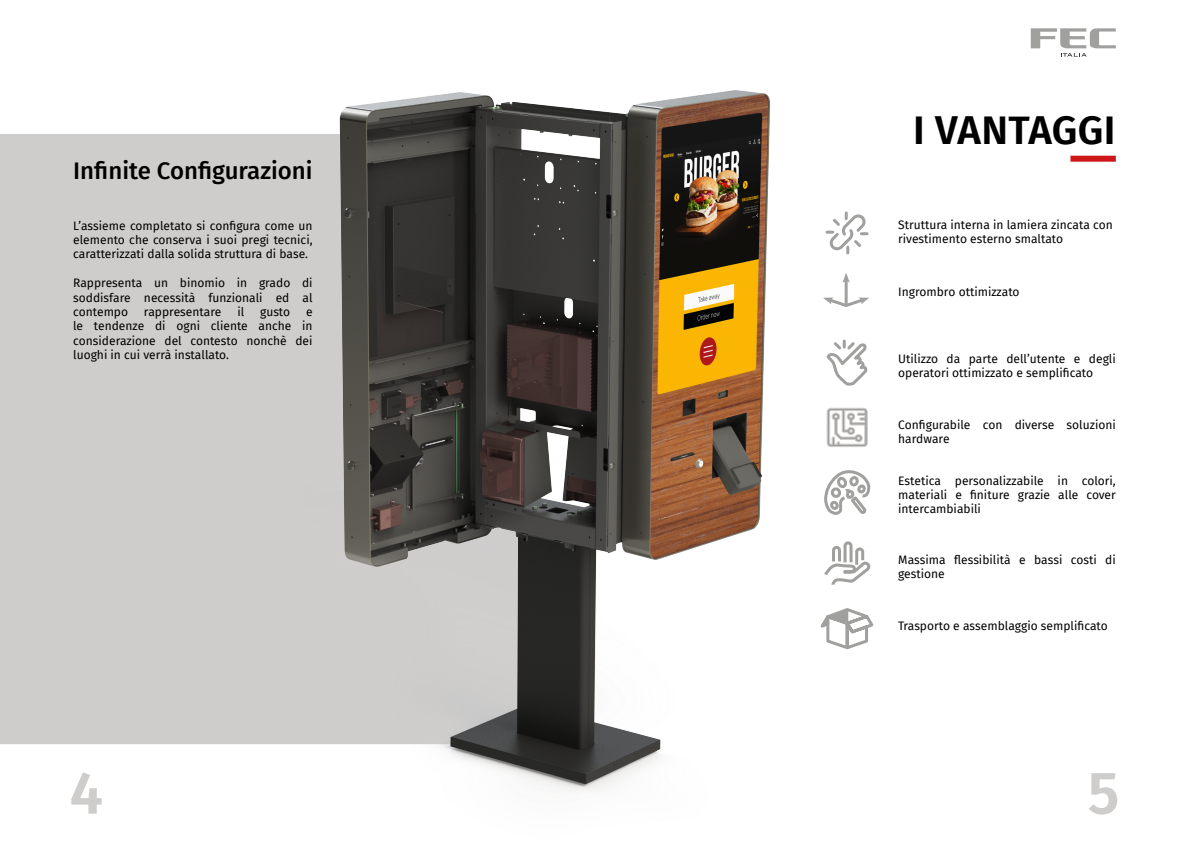
<style>
.page{position:relative;width:1191px;height:842px;background:#fff}
.page>*{position:absolute;margin:0;border:0;box-sizing:border-box;transform-origin:0 0}
.t1{font:600 60px "Fira Sans";color:#cfcdcb}
.t2{font:600 40px "Fira Sans";letter-spacing:.01em;color:#000}
.t3{font:500 24px "Fira Sans";color:#000}
.t4{font:12px/14.4px "Fira Sans";color:#000;text-align:justify}
</style>
<div class="page">
<div style="left:0;top:134px;width:305px;height:610px;background:#cfcdcb"></div>
<div style="left:1070px;top:156px;width:45px;height:6px;background:#cd1719"></div>
<svg style="left:1030px;top:28px;width:85px;height:29px"></svg>
<svg style="left:826px;top:339px;width:42px;height:47px"></svg>
<svg style="left:824px;top:541px;width:47px;height:44px"></svg>
<svg style="left:827px;top:408px;width:40px;height:39px"></svg>
<svg style="left:823px;top:296px;width:46px;height:11px"></svg>
<hr style="left:844px;top:279px;width:3px;height:27px;background:#a0a09f">
<svg style="left:842px;top:273px;width:7px;height:10px"></svg>
<svg style="left:825px;top:211px;width:44px;height:44px"></svg>
<svg style="left:824px;top:470px;width:47px;height:45px"></svg>
<svg style="left:820px;top:608px;width:54px;height:42px"></svg>
<img style="left:305px;top:90px;width:466px;height:701px">
<h3 class="t3" style="left:73px;top:151px;width:241px">Infinite Configurazioni</h3>
<p class="t4" style="left:73px;top:218px;width:241px">L’assieme completato si configura come un elemento che conserva i suoi pregi tecnici, caratterizzati dalla solida struttura di base.</p>
<p class="t4" style="left:73px;top:275px;width:241px">Rappresenta un binomio in grado di soddisfare necessità funzionali ed al contempo</p>
<p class="t4" style="left:144px;top:304px;width:79px">rappresentare</p>
<p class="t4" style="left:237px;top:304px;width:8px">il</p>
<p class="t4" style="left:260px;top:304px;width:32px">gusto</p>
<p class="t4" style="left:73px;top:304px;width:241px;text-indent:233px">e le tendenze di ogni cliente anche in considerazione del contesto nonchè dei luoghi in cui verrà installato.</p>
<h2 class="t2" style="left:913px;top:97px;width:204px">I VANTAGGI</h2>
<p class="t4" style="left:898px;top:217px;width:216px">Struttura interna in lamiera zincata con rivestimento esterno smaltato</p>
<p class="t4" style="left:898px;top:284px;width:123px">Ingrombro ottimizzato</p>
<p class="t4" style="left:898px;top:351px;width:219px">Utilizzo da parte dell’utente e degli operatori ottimizzato e semplificato</p>
<p class="t4" style="left:898px;top:417px;width:219px">Configurabile con diverse soluzioni hardware</p>
<p class="t4" style="left:898px;top:473px;width:219px">Estetica personalizzabile in colori, materiali e finiture grazie alle cover intercambiabili</p>
<p class="t4" style="left:898px;top:552px;width:219px">Massima flessibilità e bassi costi di gestione</p>
<p class="t4" style="left:898px;top:619px;width:211px">Trasporto e assemblaggio semplificato</p>
<h1 class="t1" style="left:69px;top:743px;width:35px">4</h1>
<h1 class="t1" style="left:1087px;top:743px;width:33px">5</h1>
</div>
